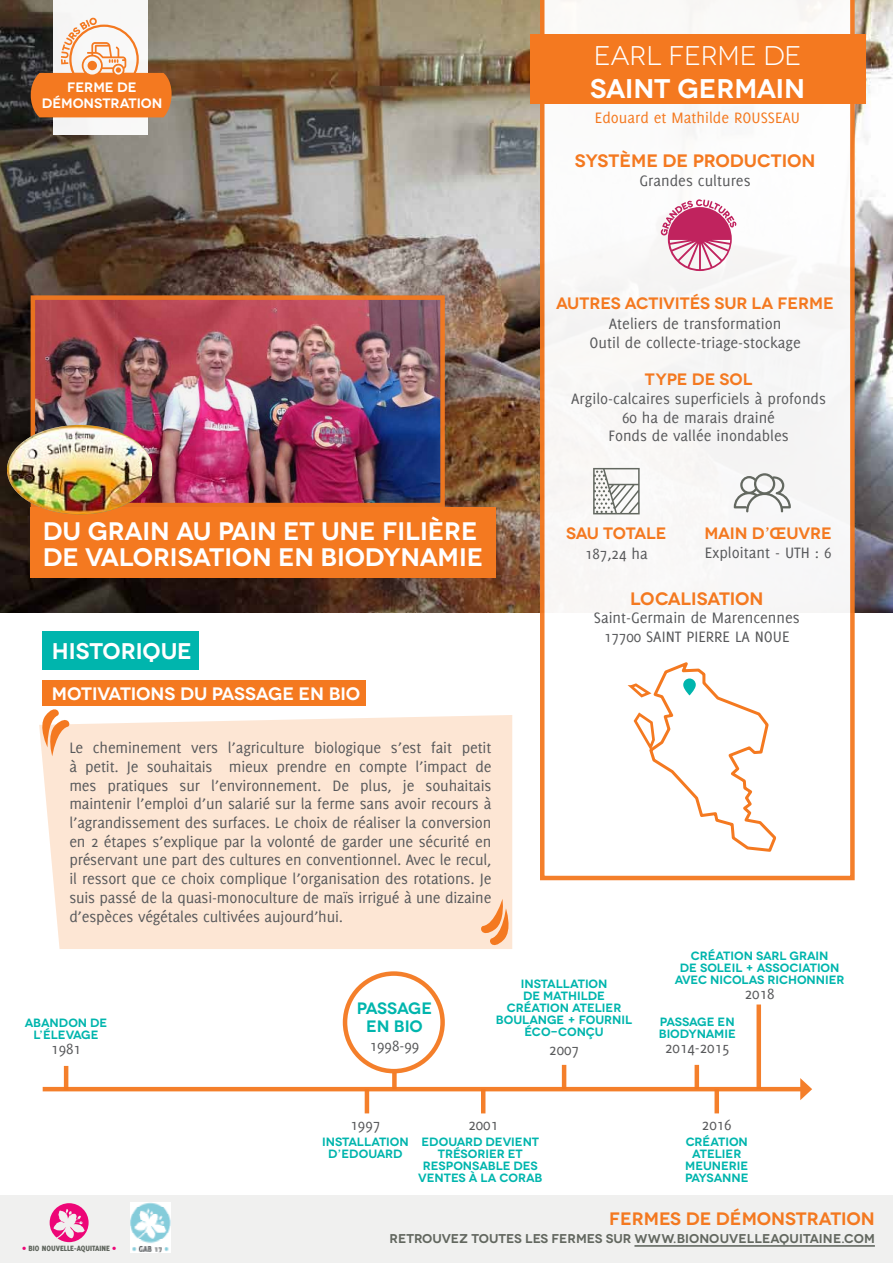
<style>
.page{position:relative;width:893px;height:1263px;background:#fff}
.page>*{position:absolute;margin:0;border:0;box-sizing:border-box;transform-origin:0 0}
.t1{font:600 27px "Novecentowide";color:#fff}
.t2{font:27px "Novecentowide";color:#fff}
.t3{font:600 25.35px/25.3px "Novecentowide";letter-spacing:-.005em;color:#fff}
.t4{font:600 22.65px "Novecentowide";letter-spacing:-.005em;color:#fff}
.t5{font:600 18px "Novecentowide";letter-spacing:-.005em;color:#f47920}
.t6{font:600 18px "Novecentowide";letter-spacing:-.005em;color:#fff}
.t7{font:16.5px/18.8px "Delicious";color:#58595b;text-align:center}
.t8{font:600 16.5px "Novecentowide";letter-spacing:-.01em;color:#f47920}
.t9{font:16.5px "Delicious";color:#f47920}
.t10{font:600 16.5px/18px "Novecentowide";letter-spacing:-.005em;color:#00b5ad;text-align:center}
.t11{font:600 13.65px/15.6px "Novecentowide";color:#fff;text-align:center}
.t12{font:600 12.75px "Novecentowide";color:#62675f}
.t13{font:600 12px/12px "Novecentowide";color:#00b5ad;text-align:center}
.t14{font:800 8.4px "Delicious";color:#5e645c}
.s1{color:#ed0677}
</style>
<div class="page">
<div style="left:42px;top:680px;width:324px;height:25px;background:#f47920"></div>
<img style="left:0;top:0;width:893px;height:612px">
<div style="left:31px;top:507px;width:465px;height:71px;background:#f47920"></div>
<svg style="left:540px;top:0;width:315px;height:880px"></svg>
<div style="left:53px;top:0;width:95px;height:134px;background:#f8f8f7"></div>
<hr style="left:43px;top:1087px;width:761px;height:4px;background:#f47f2b">
<svg style="left:800px;top:1078px;width:12px;height:22px"></svg>
<div style="left:392px;top:1073px;width:5px;height:16px;background:#f47f2b"></div>
<div style="left:42px;top:632px;width:156px;height:38px;background:#00b5ad"></div>
<svg style="left:593px;top:468px;width:47px;height:46px"></svg>
<svg style="left:734px;top:473px;width:57px;height:39px"></svg>
<div style="left:0;top:1195px;width:893px;height:68px;background:#f0f0ef"></div>
<hr style="left:634px;top:1245px;width:241px;height:2px;background:#62675f">
<div style="left:343px;top:971px;width:102px;height:102px;border:4px solid #f47920;border-radius:50%"></div>
<div style="left:42px;top:715px;width:470px;height:234px;background:#fde6d4"></div>
<svg style="left:39px;top:705px;width:33px;height:51px"></svg>
<svg style="left:478px;top:899px;width:35px;height:50px;background:#fac7a1"></svg>
<hr style="left:64px;top:1066px;width:4px;height:24px;background:#f47f2b">
<hr style="left:481px;top:1089px;width:4px;height:24px;background:#f47f2b">
<svg style="left:50px;top:1203px;width:39px;height:39px"></svg>
<div style="left:530px;top:34px;width:335px;height:70px;background:#f47920"></div>
<div style="left:714px;top:1089px;width:5px;height:24px;background:#f47f2b"></div>
<img style="left:130px;top:1203px;width:40px;height:50px">
<svg style="left:660px;top:199px;width:77px;height:72px"></svg>
<svg style="left:628px;top:658px;width:150px;height:195px"></svg>
<hr style="left:365px;top:1089px;width:4px;height:24px;background:#f47f2b">
<hr style="left:562px;top:1065px;width:4px;height:24px;background:#f47f2b">
<hr style="left:695px;top:1065px;width:4px;height:24px;background:#f47f2b">
<div style="left:756px;top:1004px;width:5px;height:85px;background:#f47f2b"></div>
<img style="left:36px;top:300px;width:404px;height:202px">
<div style="left:31px;top:295px;width:414px;height:212px;border:4px solid #f47920"></div>
<img style="left:7px;top:425px;width:145px;height:89px">
<svg style="left:31px;top:17px;width:141px;height:100px"></svg>
<p class="t11" style="left:42px;top:80px;width:122px">FERME DE<br>DÉMONSTRATION</p>
<h2 class="t3" style="left:43px;top:519px;width:442px">DU GRAIN AU PAIN ET UNE FILIÈRE<br>DE VALORISATION EN BIODYNAMIE</h2>
<h3 class="t4" style="left:52px;top:638px;width:142px">HISTORIQUE</h3>
<p class="t6" style="left:52px;top:682px;width:310px">MOTIVATIONS DU PASSAGE EN BIO</p>
<p class="t7" style="left:69px;top:738px;width:424px;text-align:justify">Le cheminement vers l’agriculture biologique s’est fait petit à petit. Je souhaitais mieux prendre en compte l’impact de mes pratiques sur l’environnement. De plus, je souhaitais maintenir l’emploi d’un salarié sur la ferme sans avoir recours à l’agrandissement des surfaces. Le choix de réaliser la conversion en 2 étapes s’explique par la volonté de garder une sécurité en préservant une part des cultures en conventionnel. Avec le recul, il ressort que ce choix complique l’organisation des rotations. Je suis passé de la quasi-monoculture de maïs irrigué à une dizaine d’espèces végétales cultivées aujourd’hui.</p>
<h1 class="t2" style="left:594px;top:40px;width:209px">EARL FERME DE</h1>
<h1 class="t1" style="left:590px;top:72px;width:216px">SAINT GERMAIN</h1>
<p class="t9" style="left:595px;top:108px;width:189px">Edouard et Mathilde ROUSSEAU</p>
<p class="t5" style="left:575px;top:150px;width:242px">SYSTÈME DE PRODUCTION</p>
<p class="t7" style="left:640px;top:171px;width:113px">Grandes cultures</p>
<p class="t8" style="left:556px;top:293px;width:279px">AUTRES ACTIVITÉS SUR LA FERME</p>
<p class="t7" style="left:589px;top:314px;width:213px;line-height:19.5px">Ateliers de transformation<br>Outil de collecte-triage-stockage</p>
<p class="t8" style="left:645px;top:369px;width:109px">TYPE DE SOL</p>
<p class="t7" style="left:571px;top:389px;width:256px">Argilo-calcaires superficiels à profonds<br>60 ha de marais drainé<br>Fonds de vallée inondables</p>
<p class="t8" style="left:566px;top:523px;width:102px">SAU TOTALE</p>
<p class="t7" style="left:585px;top:544px;width:64px">187,24 ha</p>
<p class="t8" style="left:704px;top:523px;width:129px">MAIN D’ŒUVRE</p>
<p class="t7" style="left:705px;top:543px;width:128px">Exploitant - UTH : 6</p>
<p class="t5" style="left:630px;top:587px;width:135px">LOCALISATION</p>
<p class="t7" style="left:594px;top:608px;width:207px">Saint-Germain de Marencennes<br>17700 Saint Pierre La Noue</p>
<p class="t13" style="left:25px;top:1016px;width:84px">ABANDON DE<br>L’ÉLEVAGE</p>
<p class="t7" style="left:51px;top:1039px;width:31px">1981</p>
<p class="t14" style="left:22px;top:1244px;width:95px"><span class="s1">•</span> BIO NOUVELLE-AQUITAINE <span class="s1">•</span></p>
<p class="t10" style="left:357px;top:999px;width:77px">PASSAGE<br>EN BIO</p>
<p class="t7" style="left:370px;top:1036px;width:51px">1998-99</p>
<p class="t13" style="left:496px;top:978px;width:138px">INSTALLATION<br>DE MATHILDE<br>CRÉATION ATELIER<br>BOULANGE + FOURNIL<br>ÉCO-CONÇU</p>
<p class="t7" style="left:549px;top:1040px;width:31px">2007</p>
<p class="t7" style="left:351px;top:1114px;width:31px">1997</p>
<p class="t13" style="left:322px;top:1136px;width:88px">INSTALLATION<br>D’EDOUARD</p>
<p class="t7" style="left:468px;top:1114px;width:31px">2001</p>
<p class="t13" style="left:418px;top:1135px;width:126px">EDOUARD DEVIENT<br>TRÉSORIER ET<br>RESPONSABLE DES<br>VENTES À LA CORAB</p>
<p class="t13" style="left:675px;top:949px;width:171px">CRÉATION SARL GRAIN<br>DE SOLEIL + ASSOCIATION<br>AVEC NICOLAS RICHONNIER</p>
<p class="t7" style="left:745px;top:983px;width:31px">2018</p>
<p class="t13" style="left:659px;top:1016px;width:79px;text-align:left">PASSAGE EN<br>BIODYNAMIE</p>
<p class="t7" style="left:665px;top:1038px;width:66px">2014-2015</p>
<p class="t7" style="left:702px;top:1114px;width:31px">2016</p>
<p class="t13" style="left:685px;top:1136px;width:65px">CRÉATION<br>ATELIER<br>MEUNERIE<br>PAYSANNE</p>
<p class="t5" style="left:609px;top:1208px;width:267px">FERMES DE DÉMONSTRATION</p>
<p class="t12" style="left:390px;top:1231px;width:487px">RETROUVEZ TOUTES LES FERMES SUR WWW.BIONOUVELLEAQUITAINE.COM</p>
</div>
